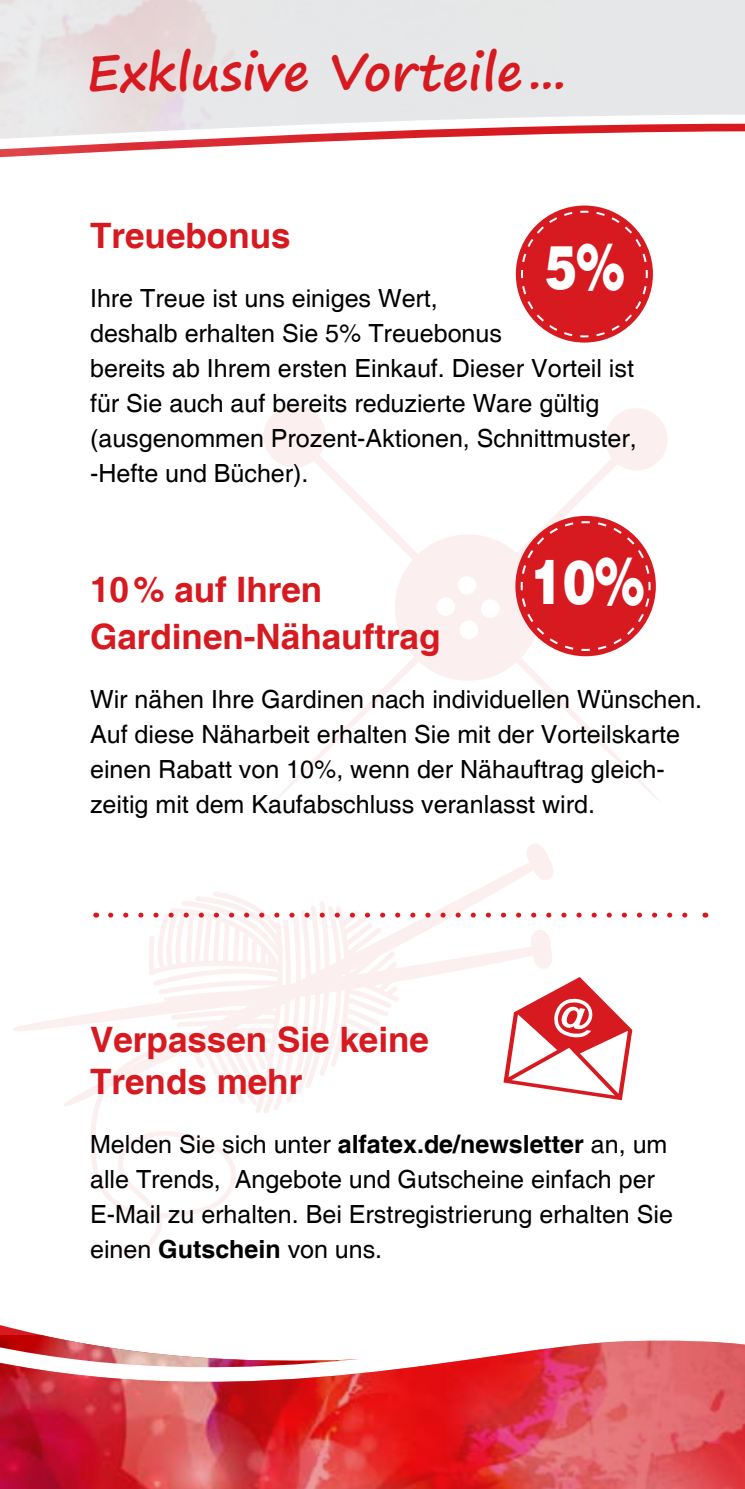
<style>
.page{position:relative;width:745px;height:1489px;background:#fff}
.page>*{position:absolute;margin:0;border:0;box-sizing:border-box;transform-origin:0 0}
.t1{font:900 62px "Helvetica";color:#fff;scale:.78 1}
.t2{font:900 60.75px "Helvetica";color:#fff;scale:.78 1}
.t3{font:700 50px "Segoe Print";color:#d71920}
.t4{font:700 35px/47.5px "Helvetica";color:#d71920}
.t5{font:25px/35px "Helvetica";color:#000}
.s1{font-weight:700}
</style>
<div class="page">
<svg style="left:605px;top:408px;width:63px;height:48px"></svg>
<svg style="left:313px;top:455px;width:349px;height:346px"></svg>
<svg style="left:264px;top:405px;width:64px;height:65px"></svg>
<svg style="left:13px;top:844px;width:540px;height:411px"></svg>
<svg style="left:0;top:0;width:744px;height:158px;fill:#e6e7e8"></svg>
<img style="left:0;top:0;width:612px;height:139px">
<svg style="left:503px;top:976px;width:129px;height:124px"></svg>
<svg style="left:515px;top:205px;width:137px;height:137px"></svg>
<svg style="left:519px;top:210px;width:129px;height:128px;background:#dd3e44"></svg>
<svg style="left:387px;top:520px;width:264px;height:168px"></svg>
<svg style="left:110px;top:912px;width:578px;height:5px"></svg>
<img style="left:0;top:1340px;width:744px;height:148px">
<h3 class="t3" style="left:86px;top:26px;width:481px">Exklusive Vorteile...</h3>
<h3 class="t4" style="left:90px;top:214px;width:202px">Treuebonus</h3>
<h2 class="t2" style="left:544px;top:227px;width:103px">5%</h2>
<p class="t5" style="left:90px;top:282px;width:548px">Ihre Treue ist uns einiges Wert,<br>deshalb erhalten Sie 5% Treuebonus<br>bereits ab Ihrem ersten Einkauf. Dieser Vorteil ist für Sie auch auf bereits reduzierte Ware gültig (ausgenommen Prozent-Aktionen, Schnittmuster, -Hefte und Bücher).</p>
<h1 class="t1" style="left:530px;top:541px;width:147px">10%</h1>
<h3 class="t4" style="left:90px;top:567px;width:352px">10% auf Ihren<br>Gardinen-Nähauftrag</h3>
<p class="t5" style="left:90px;top:683px;width:613px">Wir nähen Ihre Gardinen nach individuellen Wünschen.<br>Auf diese Näharbeit erhalten Sie mit der Vorteilskarte einen Rabatt von 10%, wenn der Nähauftrag gleich&shy;zeitig mit dem Kaufabschluss veranlasst wird.</p>
<h3 class="t4" style="left:90px;top:1020px;width:340px;line-height:42px">Verpassen Sie keine<br>Trends mehr</h3>
<p class="t5" style="left:90px;top:1127px;width:584px">Melden Sie sich unter <span class="s1">alfatex.de/newsletter</span> an, um alle Trends, Angebote und Gutscheine einfach per E-Mail zu erhalten. Bei Erstregistrierung erhalten Sie einen <span class="s1">Gutschein</span> von uns.</p>
</div>
